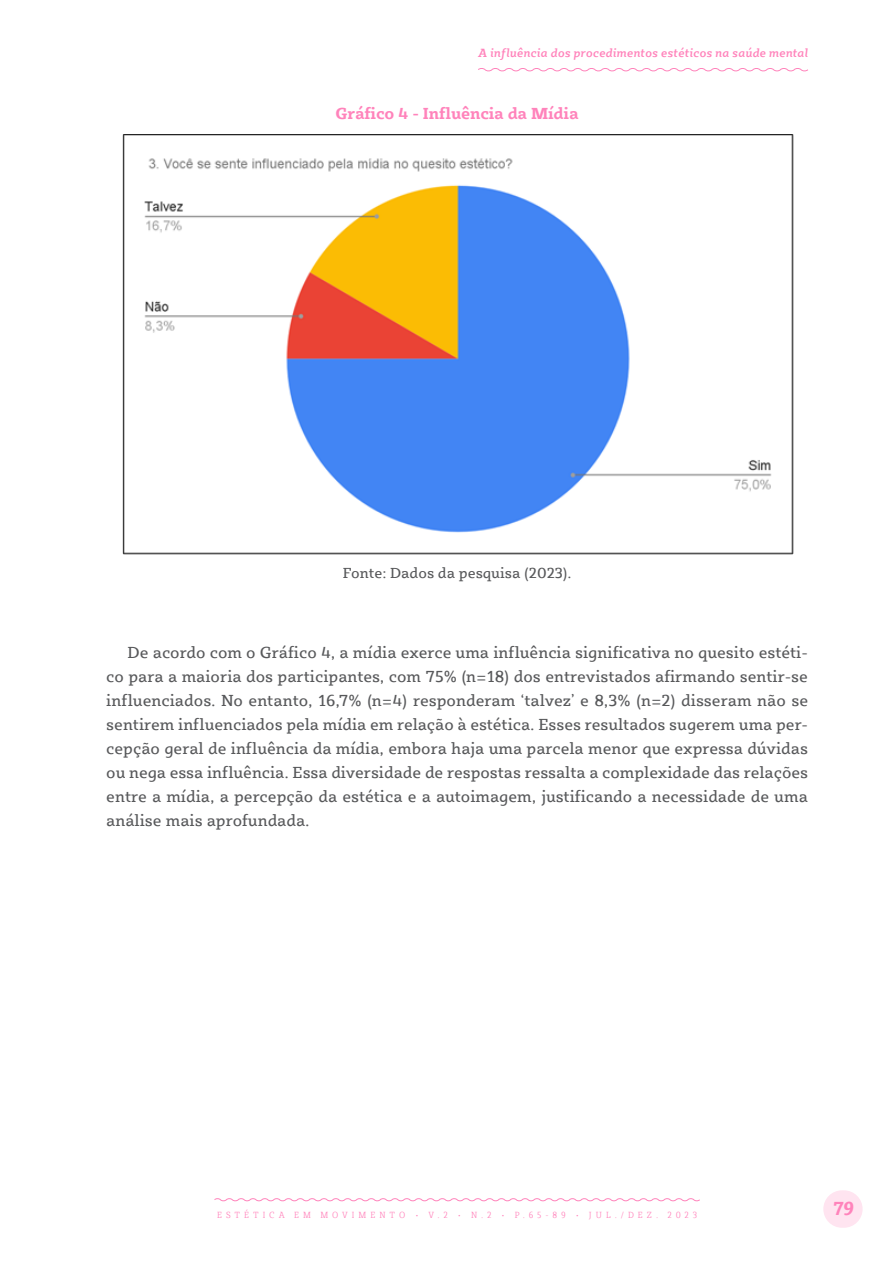
<style>
.page{position:relative;width:893px;height:1263px;background:#fff}
.page>*{position:absolute;margin:0;border:0;box-sizing:border-box;transform-origin:0 0}
.t1{font:italic 700 19.5px "Sybilla Pro Narrow";color:#ff83bb}
.t2{font:16.5px/24px "Sybilla Pro";color:#57585a;text-align:justify}
.t3{font:700 16.5px "Sybilla Pro";letter-spacing:-.01em;color:#ff83bb}
.t4{font:15px "Sybilla Pro";color:#57585a}
.t5{font:italic 500 12px "Sybilla Pro";letter-spacing:.01em;color:#ff83bb}
.t6{font:300 9px "Sybilla Pro Narrow";letter-spacing:.44em;color:#ff83bb}
</style>
<div class="page">
<img style="left:122px;top:134px;width:671px;height:420px">
<svg style="left:214px;top:1198px;width:486px;height:4px"></svg>
<svg style="left:478px;top:68px;width:330px;height:4px"></svg>
<div style="left:823px;top:1190px;width:40px;height:38px;background:#ffe4f0;border-radius:19px"></div>
<p class="t5" style="left:478px;top:45px;width:331px">A influência dos procedimentos estéticos na saúde mental</p>
<p class="t3" style="left:336px;top:102px;width:245px">Gráfico 4 - Influência da Mídia</p>
<p class="t4" style="left:343px;top:563px;width:230px">Fonte: Dados da pesquisa (2023).</p>
<p class="t2" style="left:106px;top:640px;width:703px;text-indent:21px">De acordo com o Gráfico 4, a mídia exerce uma influência significativa no quesito estéti&shy;co para a maioria dos participantes, com 75% (n=18) dos entrevistados afirmando sentir-se influenciados. No entanto, 16,7% (n=4) responderam ‘talvez’ e 8,3% (n=2) disseram não se sentirem influenciados pela mídia em relação à estética. Esses resultados sugerem uma per&shy;cepção geral de influência da mídia, embora haja uma parcela menor que expressa dúvidas ou nega essa influência. Essa diversidade de respostas ressalta a complexidade das relações entre a mídia, a percepção da estética e a autoimagem, justificando a necessidade de uma análise mais aprofundada.</p>
<p class="t6" style="left:217px;top:1209px;width:482px">ESTÉTICA EM MOVIMENTO • V.2 • N.2 • P.65-89 • JUL./DE Z. 2023</p>
<p class="t1" style="left:832px;top:1196px;width:23px">79</p>
</div>
